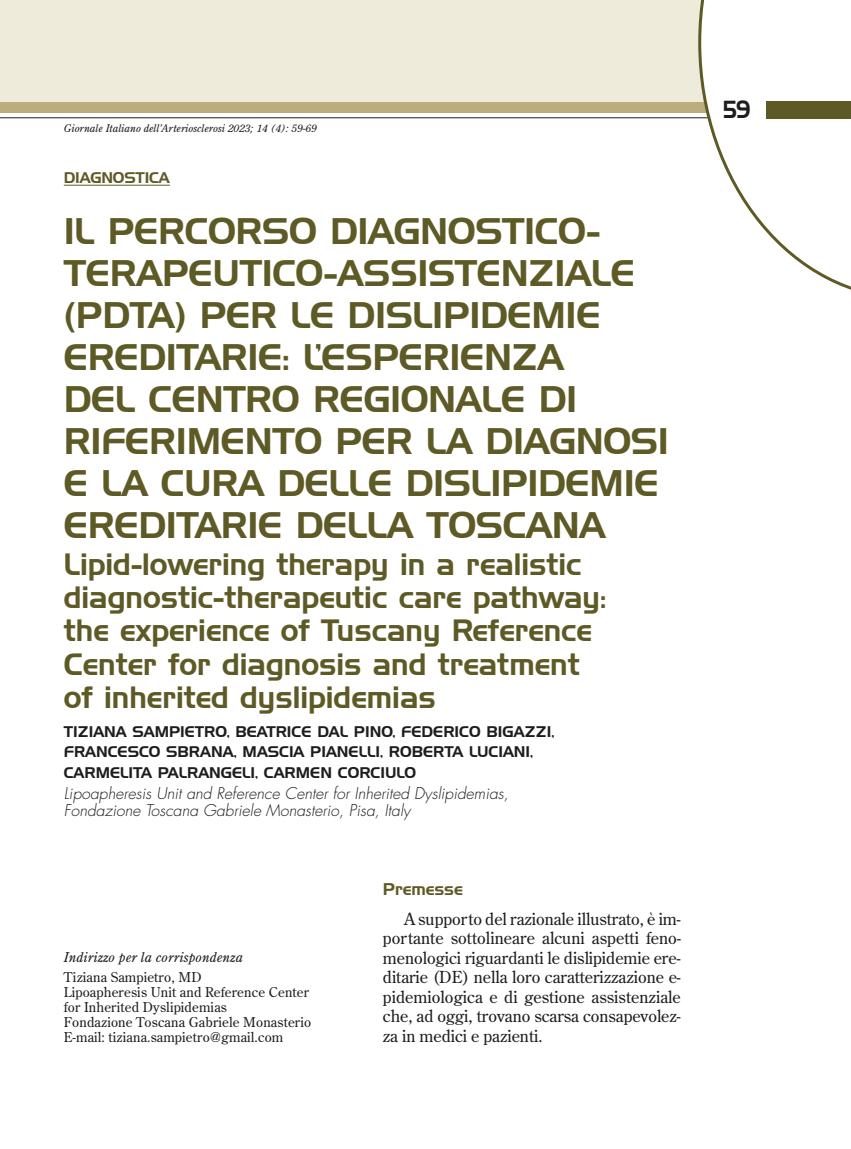
<style>
.page{position:relative;width:851px;height:1149px;background:#fff}
.page>*{position:absolute;margin:0;border:0;box-sizing:border-box;transform-origin:0 0}
.t1{font:36px/42px "Handel Gothic BT";letter-spacing:-.01em;color:#5e5a25}
.t2{font:30px/33px "Handel Gothic BT";color:#5e5a25}
.t3{font:24px "Handel Gothic BT";color:#1d1d1b;scale:.8 1}
.t4{font:16.5px/19.5px "Century Old Style Std";color:#1d1d1b;text-align:justify}
.t5{font:16.5px "Handel Gothic BT";letter-spacing:-.005em;color:#5e5a25}
.t6{font:italic 300 15.75px/17.2px "Futura Std";color:#1d1d1b}
.t7{font:15px/20.5px "Handel Gothic BT";color:#1d1d1b}
.t8{font:15px "Handel Gothic BT";letter-spacing:-.01em;color:#5e5a25}
.t9{font:13.5px/15px "Century Old Style Std";letter-spacing:.01em;color:#1d1d1b}
.t10{font:italic 13.5px "Century Old Style Std";letter-spacing:.01em;color:#1d1d1b}
.t11{font:italic 10.5px "Century Old Style Std";color:#1d1d1b}
</style>
<div class="page">
<div style="left:0;top:0;width:850px;height:102px;background:#eeebdb"></div>
<hr style="left:0;top:117px;width:850px;height:1px;background:#1d1d1b">
<div style="left:0;top:102px;width:850px;height:11px;background:#bbae7c"></div>
<svg style="left:698px;top:0;width:152px;height:290px"></svg>
<div style="left:765px;top:101px;width:85px;height:17px;background:#5e5a25"></div>
<hr style="left:64px;top:185px;width:106px;height:1px;background:#5e5a25">
<p class="t11" style="left:64px;top:121px;width:254px">Giornale Italiano dell’Arteriosclerosi 2023; 14 (4): 59-69</p>
<p class="t8" style="left:64px;top:168px;width:107px">DIAGNOSTICA</p>
<h1 class="t1" style="left:64px;top:210px;width:606px">IL PERCORSO DIAGNOSTICO-<br>TERAPEUTICO-ASSISTENZIALE (PDTA) PER LE DISLIPIDEMIE<br>EREDITARIE: L’ESPERIENZA<br>DEL CENTRO REGIONALE DI<br>RIFERIMENTO PER LA DIAGNOSI<br>E LA CURA DELLE DISLIPIDEMIE<br>EREDITARIE DELLA TOSCANA</h1>
<h2 class="t2" style="left:64px;top:548px;width:544px">Lipid-lowering therapy in a realistic diagnostic-therapeutic care pathway: the experience of Tuscany Reference Center for diagnosis and treatment of inherited dyslipidemias</h2>
<p class="t7" style="left:64px;top:720px;width:492px">TIZIANA SAMPIETRO, BEATRICE DAL PINO, FEDERICO BIGAZZI,<br>FRANCESCO SBRANA, MASCIA PIANELLI, ROBERTA LUCIANI,<br>CARMELITA PALRANGELI, CARMEN CORCIULO</p>
<p class="t6" style="left:64px;top:784px;width:446px">Lipoapheresis Unit and Reference Center for Inherited Dyslipidemias,<br>Fondazione Toscana Gabriele Monasterio, Pisa, Italy</p>
<p class="t10" style="left:64px;top:948px;width:181px">Indirizzo per la corrispondenza</p>
<p class="t9" style="left:64px;top:968px;width:249px">Tiziana Sampietro, MD<br>Lipoapheresis Unit and Reference Center for Inherited Dyslipidemias<br>Fondazione Toscana Gabriele Monasterio E-mail: tiziana.sampietro@gmail.com</p>
<p class="t5" style="left:383px;top:879px;width:81px">Premesse</p>
<p class="t4" style="left:383px;top:908px;width:299px;text-indent:21px">A supporto del razionale illustrato, è im&shy;portante sottolineare alcuni aspetti feno&shy;menologici riguardanti le dislipidemie ere&shy;ditarie (DE) nella loro caratterizzazione e&shy;pidemiologica e di gestione assistenziale che, ad oggi, trovano scarsa consapevolez&shy;za in medici e pazienti.</p>
<h3 class="t3" style="left:723px;top:95px;width:35px">59</h3>
</div>
